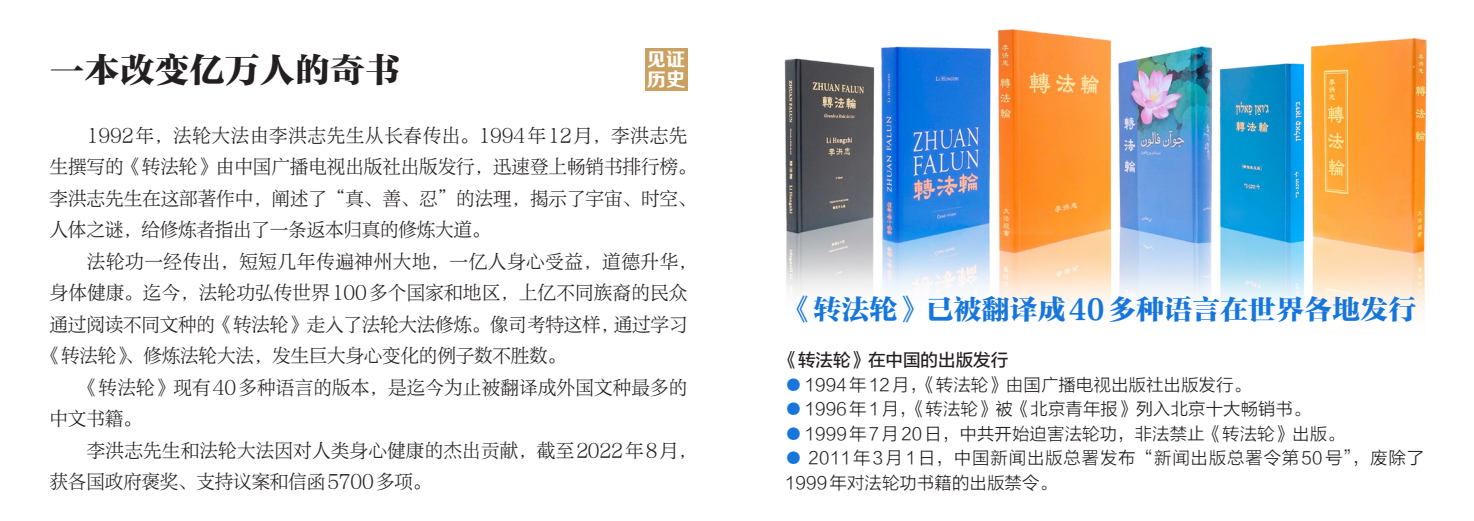
<style>
.page{position:relative;width:1474px;height:521px;background:#fff}
.page>*{position:absolute;margin:0;border:0;box-sizing:border-box;transform-origin:0 0}
.t1{font:35px "FZTYSK GBK1 0";color:#231f20}
.t2{font:28px "FZTYSK GBK1 0";color:#1676dc}
.t3{font:19.25px/19.2px "FZZCHJW GB1 0";color:#fff}
.t4{font:18.72px/31.5px "FZXYSK GBK1 0";color:#231f20}
.t5{font:18.72px "FZXYSK GBK1 0";letter-spacing:.035em;color:#231f20}
.t6{font:17.5px "FZLTXHK";color:#231f20}
.t7{font:17.5px/24.5px "FZLTXHK";letter-spacing:.045em;color:#231f20}
.t8{font:17.5px "FZLTZHUNHK GBK1 0";color:#231f20}
.s1{color:#1676dc}
</style>
<div class="page">
<div style="left:644px;top:48px;width:43px;height:43px;background:#cba161"></div>
<img style="left:784px;top:29px;width:643px;height:284px">
<h1 class="t1" style="left:50px;top:51px;width:351px">一本改变亿万人的奇书</h1>
<p class="t3" style="left:646px;top:51px;width:40px">见证历史</p>
<p class="t4" style="left:50px;top:120px;width:648px;text-indent:37px">1992年，法轮大法由李洪志先生从长春传出。1994年12月，李洪志先生撰写的《转法轮》由中国广播电视出版社出版发行，迅速登上畅销书排行榜。李洪志先生在这部著作中，阐述了“真、善、忍”的法理，揭示了宇宙、时空、人体之谜，给修炼者指出了一条返本归真的修炼大道。</p>
<p class="t5" style="left:87px;top:251px;width:611px">法轮功一经传出，短短几年传遍神州大地，一亿人身心受益，道德升华，</p>
<p class="t4" style="left:50px;top:278px;width:639px">身体健康。迄今，法轮功弘传世界100多个国家和地区，上亿不同族裔的民众</p>
<p class="t4" style="left:50px;top:309px;width:639px">通过阅读不同文种的《转法轮》走入了法轮大法修炼。像司考特这样，通过学习</p>
<p class="t4" style="left:43px;top:341px;width:525px">《转法轮》、修炼法轮大法，发生巨大身心变化的例子数不胜数。</p>
<p class="t4" style="left:80px;top:372px;width:609px">《转法轮》现有40多种语言的版本，是迄今为止被翻译成外国文种最多的</p>
<p class="t4" style="left:50px;top:404px;width:93px">中文书籍。</p>
<p class="t4" style="left:87px;top:435px;width:611px">李洪志先生和法轮大法因对人类身心健康的杰出贡献，截至2022年8月，</p>
<p class="t4" style="left:50px;top:467px;width:383px">获各国政府褒奖、支持议案和信函5700多项。</p>
<h2 class="t2" style="left:785px;top:294px;width:632px">《转法轮》已被翻译成40多种语言在世界各地发行</h2>
<p class="t8" style="left:780px;top:350px;width:229px">《转法轮》在中国的出版发行</p>
<p class="t6" style="left:784px;top:375px;width:468px"><span class="s1">●</span>1994年12月，《转法轮》由国广播电视出版社出版发行。</p>
<p class="t6" style="left:784px;top:400px;width:527px"><span class="s1">●</span>1996年1月，《转法轮》被《北京青年报》列入北京十大畅销书。</p>
<p class="t6" style="left:784px;top:424px;width:561px"><span class="s1">●</span>1999年7月20日，中共开始迫害法轮功，非法禁止《转法轮》出版。</p>
<p class="t7" style="left:784px;top:446px;width:641px"><span class="s1">●</span> 2011年3月1日，中国新闻出版总署发布“新闻出版总署令第50号”，废除了<br>1999年对法轮功书籍的出版禁令。</p>
</div>
